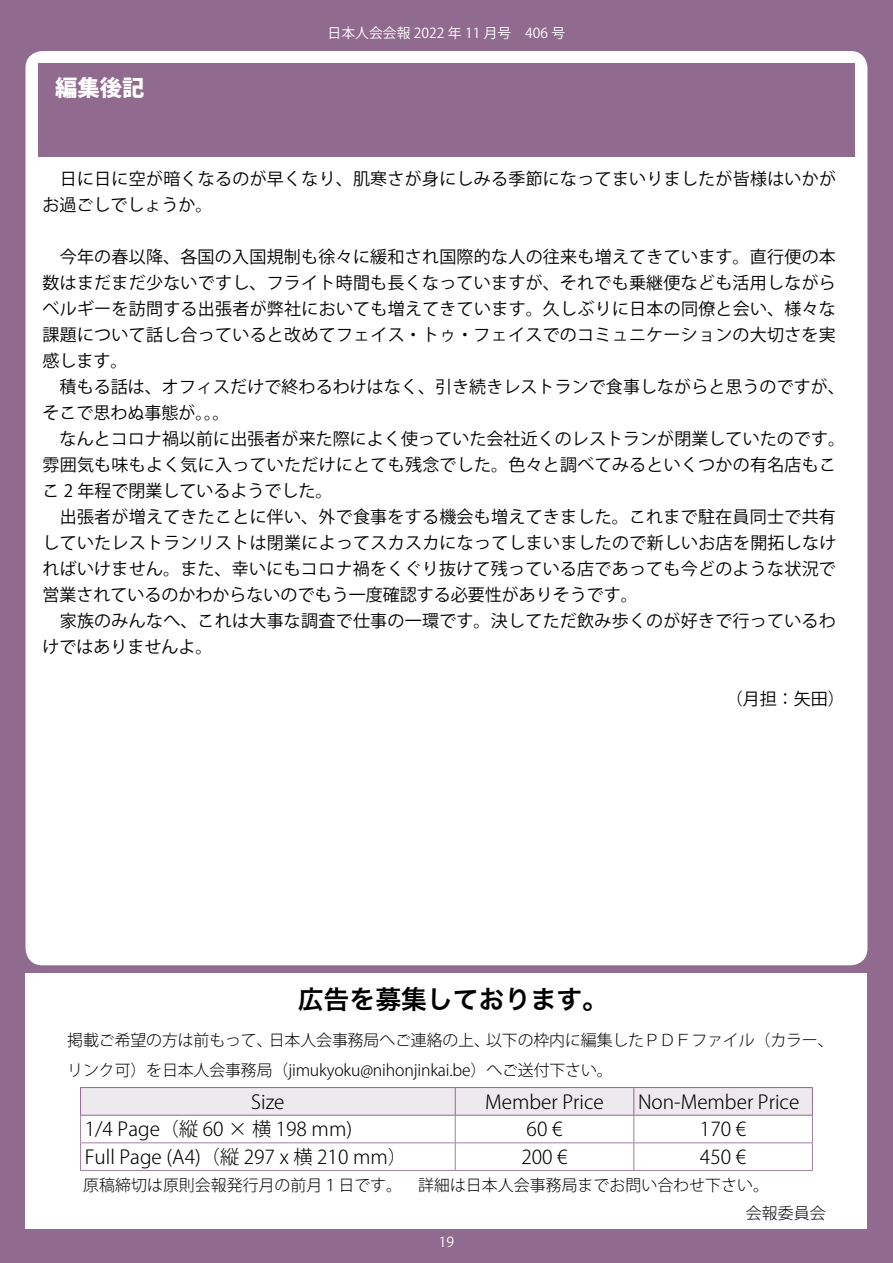
<style>
.page{position:relative;width:893px;height:1263px;background:#916a8f}
.page>*{position:absolute;margin:0;border:0;box-sizing:border-box;transform-origin:0 0}
.t1{font:25.8px "Hira Kaku Pro N W6";color:#000}
.t2{font:800 22.35px "Ryo Gothic Plus N";color:#fff}
.t3{font:300 19.2px "Koz Go Pr 6 N";color:#000}
.t4{font:16.95px/26px "Koz Go Pr 6 N";letter-spacing:.015em;color:#000}
.t5{font:300 15.9px/30.5px "Koz Go Pr 6 N";letter-spacing:-.01em;color:#000}
.t6{font:13.8px "Koz Go Pr 6 N";color:#fff}
</style>
<div class="page">
<div style="left:26px;top:51px;width:841px;height:914px;background:#fff;border-radius:17px"></div>
<div style="left:38px;top:64px;width:817px;height:93px;background:#916a8f"></div>
<div style="left:26px;top:974px;width:841px;height:255px;background:#fff"></div>
<svg style="left:80px;top:1087px;width:733px;height:83px"></svg>
<hr style="left:80px;top:1170px;width:375px;height:1px;background:#a180a0">
<hr style="left:455px;top:1170px;width:179px;height:1px;background:#a180a0">
<hr style="left:634px;top:1170px;width:179px;height:1px;background:#a180a0">
<h2 class="t2" style="left:55px;top:73px;width:91px">編集後記</h2>
<p class="t6" style="left:328px;top:25px;width:239px">日本人会会報 2022 年 11 月号　406 号</p>
<p class="t4" style="left:43px;top:166px;width:795px">　日に日に空が暗くなるのが早くなり、肌寒さが身にしみる季節になってまいりましたが皆様はいかがお過ごしでしょうか。</p>
<p class="t4" style="left:43px;top:244px;width:804px">　今年の春以降、各国の入国規制も徐々に緩和され国際的な人の往来も増えてきています。直行便の本数はまだまだ少ないですし、フライト時間も長くなっていますが、それでも乗継便なども活用しながらベルギーを訪問する出張者が弊社においても増えてきています。久しぶりに日本の同僚と会い、様々な課題について話し合っていると改めてフェイス・トゥ・フェイスでのコミュニケーションの大切さを実感します。<br>　積もる話は、オフィスだけで終わるわけはなく、引き続きレストランで食事しながらと思うのですが、そこで思わぬ事態が。。。<br>　なんとコロナ禍以前に出張者が来た際によく使っていた会社近くのレストランが閉業していたのです。雰囲気も味もよく気に入っていただけにとても残念でした。色々と調べてみるといくつかの有名店もここ 2 年程で閉業しているようでした。<br>　出張者が増えてきたことに伴い、外で食事をする機会も増えてきました。これまで駐在員同士で共有していたレストランリストは閉業によってスカスカになってしまいましたので新しいお店を開拓しなければいけません。また、幸いにもコロナ禍をくぐり抜けて残っている店であっても今どのような状況で営業されているのかわからないのでもう一度確認する必要性がありそうです。<br>　家族のみんなへ、これは大事な調査で仕事の一環です。決してただ飲み歩くのが好きで行っているわけではありませんよ。</p>
<p class="t4" style="left:726px;top:686px;width:121px">（月担：矢田）</p>
<h1 class="t1" style="left:298px;top:976px;width:312px">広告を募集しております。</h1>
<p class="t5" style="left:67px;top:1025px;width:768px">掲載ご希望の方は前もって、日本人会事務局へご連絡の上、以下の枠内に編集したＰＤＦファイル（カラー、リンク可）を日本人会事務局（jimukyoku@nihonjinkai.be）へご送付下さい。</p>
<p class="t3" style="left:251px;top:1091px;width:35px">Size</p>
<p class="t3" style="left:485px;top:1091px;width:120px">Member Price</p>
<p class="t3" style="left:638px;top:1091px;width:163px">Non-Member Price</p>
<p class="t3" style="left:85px;top:1118px;width:269px">1/4 Page（縦 60 × 横 198 mm)</p>
<p class="t3" style="left:527px;top:1118px;width:37px">60 €</p>
<p class="t3" style="left:700px;top:1118px;width:48px">170 €</p>
<p class="t3" style="left:85px;top:1146px;width:324px">Full Page (A4)（縦 297 x 横 210 mm）</p>
<p class="t3" style="left:521px;top:1146px;width:48px">200 €</p>
<p class="t3" style="left:700px;top:1146px;width:48px">450 €</p>
<p class="t5" style="left:746px;top:1172px;width:81px;line-height:27.9px;text-indent:-679px">　原稿締切は原則会報発行月の前月１日です。　詳細は日本人会事務局までお問い合わせ下さい。<br>会報委員会</p>
<p class="t6" style="left:439px;top:1234px;width:17px">19</p>
</div>
